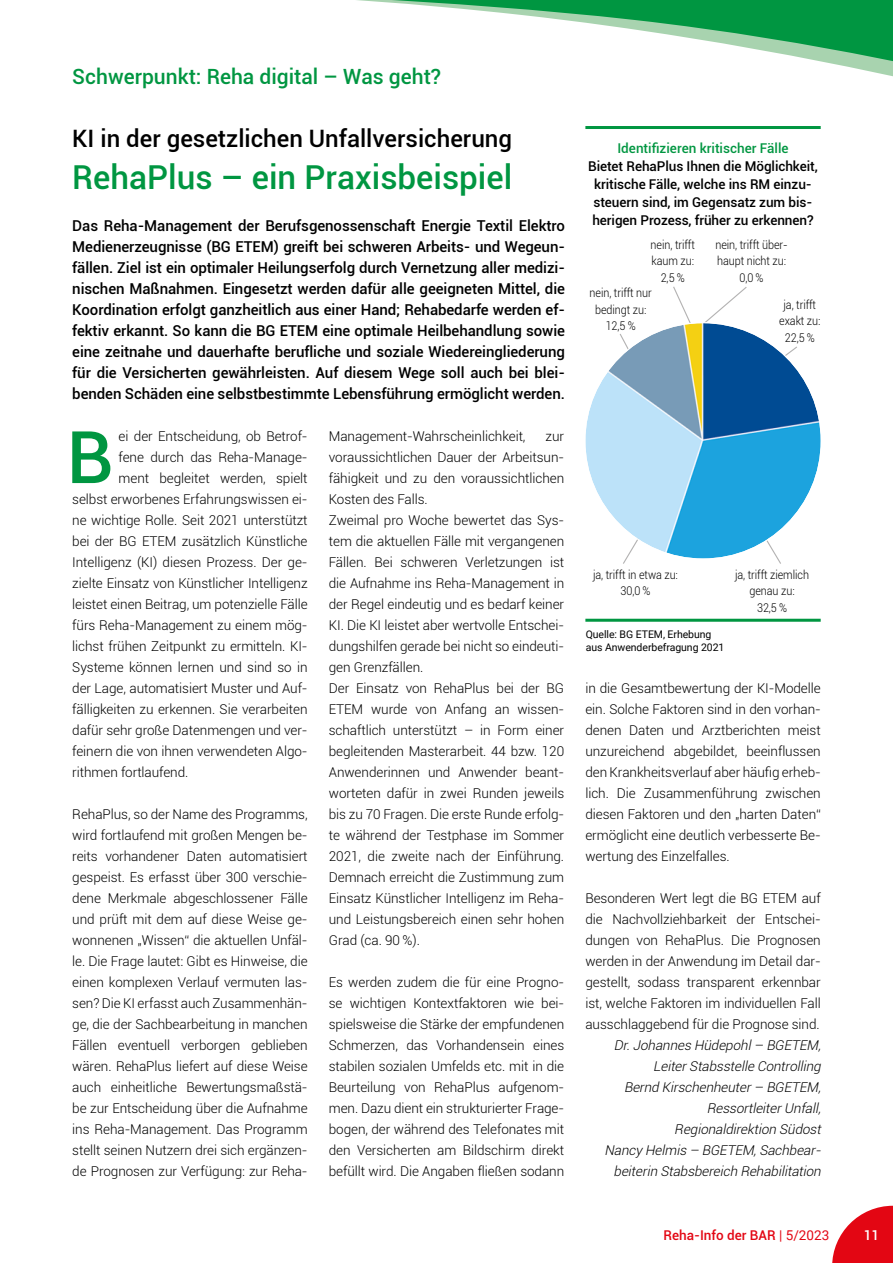
<style>
.page{position:relative;width:893px;height:1263px;background:#fff}
.page>*{position:absolute;margin:0;border:0;box-sizing:border-box;transform-origin:0 0}
.Initial_Body{font:500 72.6px "Roboto";color:#009641}
.Headline{font:500 33px "Roboto";color:#009641}
.Subhead{font:500 24px "Roboto";color:#000}
.Rubrikentitel{font:500 21px "Roboto";color:#009641}
.Vorspann{font:500 15px/21px "Roboto";letter-spacing:-.005em;color:#000;text-align:justify}
.Fließtext_9_pt_Block{font:300 13.5px/21px "Roboto";letter-spacing:-.005em;color:#000;text-align:justify}
.Initial_Body-2{font:300 13.5px "Roboto";letter-spacing:-.005em;color:#000}
.Fließtext_9_pt_Block-2{font:italic 300 13.5px/21px "Roboto";color:#000;text-align:right}
.Schaubild_Head_fett{font:500 13.5px/18px "Roboto";letter-spacing:-.005em;color:#000;text-align:center}
.t1{font:500 13.5px "Roboto";color:#e30613}
.t2{font:500 13.5px "Roboto";color:#fff}
.Fließtext_9_pt_Block-3{font:300 12px/16.5px "Roboto";letter-spacing:-.005em;color:#000;text-align:center;scale:.9 1}
.Fußnote{font:10.5px/12.6px "Roboto";letter-spacing:-.005em;color:#000}
.s1{color:#009641}
.s2{font-weight:400}
</style>
<div class="page">
<svg style="left:832px;top:1206px;width:61px;height:57px"></svg>
<svg style="left:785px;top:346px;width:12px;height:10px"></svg>
<svg style="left:673px;top:286px;width:74px;height:37px"></svg>
<svg style="left:357px;top:0;width:536px;height:77px"></svg>
<svg style="left:619px;top:334px;width:10px;height:15px"></svg>
<svg style="left:758px;top:528px;width:24px;height:36px"></svg>
<svg style="left:623px;top:527px;width:18px;height:37px"></svg>
<img style="left:585px;top:323px;width:236px;height:235px;border-radius:118px">
<hr style="left:585px;top:619px;width:236px;height:3px;background:#009641">
<hr style="left:585px;top:126px;width:236px;height:3px;background:#009641">
<h1 class="Rubrikentitel" style="left:72px;top:62px;width:370px">Schwerpunkt: Reha digital – Was geht?</h1>
<h2 class="Subhead" style="left:72px;top:122px;width:441px">KI in der gesetzlichen Unfallversicherung</h2>
<h3 class="Headline" style="left:72px;top:154px;width:441px">RehaPlus – ein Praxisbeispiel</h3>
<p class="Vorspann" style="left:72px;top:215px;width:494px">Das Reha-Management der Berufsgenossenschaft Energie Textil Elektro Medienerzeugnisse (BG ETEM) greift bei schweren Arbeits- und Wegeun&shy;fällen. Ziel ist ein optimaler Heilungserfolg durch Vernetzung aller medizi&shy;nischen Maßnahmen. Eingesetzt werden dafür alle geeigneten Mittel, die Koordination erfolgt ganzheitlich aus einer Hand; Rehabedarfe werden ef&shy;fektiv erkannt. So kann die BG ETEM eine optimale Heilbehandlung sowie eine zeitnahe und dauerhafte berufliche und soziale Wiedereingliederung für die Versicherten gewährleisten. Auf diesem Wege soll auch bei blei&shy;benden Schäden eine selbstbestimmte Lebensführung ermöglicht werden.</p>
<p class="Initial_Body" style="left:67px;top:406px;width:48px">B</p>
<p class="Initial_Body-2" style="left:119px;top:427px;width:190px">ei der Entscheidung, ob Betrof-</p>
<p class="Initial_Body-2" style="left:119px;top:448px;width:190px">fene durch das Reha-Manage-</p>
<p class="Initial_Body-2" style="left:119px;top:469px;width:191px">ment begleitet werden, spielt</p>
<p class="Initial_Body-2" style="left:72px;top:490px;width:237px">selbst erworbenes Erfahrungswissen ei-</p>
<p class="Initial_Body-2" style="left:72px;top:511px;width:237px">ne wichtige Rolle. Seit 2021 unterstützt</p>
<p class="Initial_Body-2" style="left:72px;top:532px;width:237px">bei der BG ETEM zusätzlich Künstliche</p>
<p class="Initial_Body-2" style="left:72px;top:553px;width:237px">Intelligenz (KI) diesen Prozess. Der ge-</p>
<p class="Initial_Body-2" style="left:72px;top:574px;width:237px">zielte Einsatz von Künstlicher Intelligenz</p>
<p class="Initial_Body-2" style="left:72px;top:595px;width:237px">leistet einen Beitrag, um potenzielle Fälle</p>
<p class="Initial_Body-2" style="left:72px;top:616px;width:237px">fürs Reha-Management zu einem mög-</p>
<p class="Initial_Body-2" style="left:72px;top:637px;width:237px">lichst frühen Zeitpunkt zu ermitteln. KI-</p>
<p class="Initial_Body-2" style="left:72px;top:658px;width:237px">Systeme können lernen und sind so in</p>
<p class="Initial_Body-2" style="left:72px;top:679px;width:237px">der Lage, automatisiert Muster und Auf-</p>
<p class="Initial_Body-2" style="left:72px;top:700px;width:237px">fälligkeiten zu erkennen. Sie verarbeiten</p>
<p class="Initial_Body-2" style="left:72px;top:721px;width:237px">dafür sehr große Datenmengen und ver-</p>
<p class="Initial_Body-2" style="left:72px;top:742px;width:237px">feinern die von ihnen verwendeten Algo-</p>
<p class="Initial_Body-2" style="left:72px;top:763px;width:118px">rithmen fortlaufend.</p>
<p class="Fließtext_9_pt_Block" style="left:72px;top:803px;width:237px">RehaPlus, so der Name des Programms, wird fortlaufend mit großen Mengen be&shy;reits vorhandener Daten automatisiert gespeist. Es erfasst über 300 verschie&shy;dene Merkmale abgeschlossener Fälle und prüft mit dem auf diese Weise ge&shy;wonnenen „Wissen“ die aktuellen Unfäl&shy;le. Die Frage lautet: Gibt es Hinweise, die einen komplexen Verlauf vermuten las&shy;sen? Die KI erfasst auch Zusammenhän&shy;ge, die der Sachbearbeitung in manchen Fällen eventuell verborgen geblieben wären. RehaPlus liefert auf diese Weise auch einheitliche Bewertungsmaßstä&shy;be zur Entscheidung über die Aufnahme ins Reha-Management. Das Programm stellt seinen Nutzern drei sich ergänzen&shy;de Prognosen zur Verfügung: zur Reha-</p>
<p class="Fließtext_9_pt_Block" style="left:329px;top:425px;width:198px">Management-Wahrscheinlichkeit,</p>
<p class="Fließtext_9_pt_Block" style="left:329px;top:425px;width:237px;text-indent:217px">zur voraussichtlichen Dauer der Arbeitsun&shy;fähigkeit und zu den voraussichtlichen Kosten des Falls.</p>
<p class="Fließtext_9_pt_Block" style="left:329px;top:509px;width:237px">Zweimal pro Woche bewertet das Sys&shy;tem die aktuellen Fälle mit vergangenen Fällen. Bei schweren Verletzungen ist die Aufnahme ins Reha-Management in der Regel eindeutig und es bedarf keiner KI. Die KI leistet aber wertvolle Entschei&shy;dungshilfen gerade bei nicht so eindeuti&shy;gen Grenzfällen.</p>
<p class="Fließtext_9_pt_Block" style="left:329px;top:677px;width:237px">Der Einsatz von RehaPlus bei der BG ETEM wurde von Anfang an wissen&shy;schaftlich unterstützt – in Form einer begleitenden Masterarbeit. 44 bzw. 120<br>Anwenderinnen und Anwender beant&shy;worteten dafür in zwei Runden jeweils bis zu 70 Fragen. Die erste Runde erfolg&shy;te während der Testphase im Sommer 2021, die zweite nach der Einführung.<br>Demnach erreicht die Zustimmung zum Einsatz Künstlicher Intelligenz im Reha&shy;und Leistungsbereich einen sehr hohen Grad (ca. 90 %).</p>
<p class="Fließtext_9_pt_Block" style="left:329px;top:971px;width:237px">Es werden zudem die für eine Progno&shy;se wichtigen Kontextfaktoren wie bei&shy;spielsweise die Stärke der empfundenen Schmerzen, das Vorhandensein eines stabilen sozialen Umfelds etc. mit in die Beurteilung von RehaPlus aufgenom&shy;men. Dazu dient ein strukturierter Frage&shy;bogen, der während des Telefonates mit den Versicherten am Bildschirm direkt befüllt wird. Die Angaben fließen sodann</p>
<p class="Schaubild_Head_fett" style="left:588px;top:138px;width:231px"><span class="s1">Identifizieren kritischer Fälle<br></span>Bietet RehaPlus Ihnen die Möglichkeit, kritische Fälle, welche ins RM einzu&shy;steuern sind, im Gegensatz zum bis&shy;herigen Prozess, früher zu erkennen?</p>
<p class="Fließtext_9_pt_Block-3" style="left:651px;top:236px;width:51px">nein, trifft kaum zu:<br>2,5 %</p>
<p class="Fließtext_9_pt_Block-3" style="left:715px;top:236px;width:82px">nein, trifft über&shy;haupt nicht zu:<br>0,0 %</p>
<p class="Fließtext_9_pt_Block-3" style="left:590px;top:284px;width:71px">nein, trifft nur bedingt zu:<br>12,5 %</p>
<p class="Fließtext_9_pt_Block-3" style="left:779px;top:296px;width:47px">ja, trifft exakt zu:</p>
<p class="Fließtext_9_pt_Block-3" style="left:785px;top:329px;width:35px">22,5 %</p>
<p class="Fließtext_9_pt_Block-3" style="left:593px;top:566px;width:96px">ja, trifft in etwa zu:<br>30,0 %</p>
<p class="Fließtext_9_pt_Block-3" style="left:735px;top:566px;width:84px">ja, trifft ziemlich genau zu:</p>
<p class="Fließtext_9_pt_Block-3" style="left:757px;top:599px;width:35px">32,5 %</p>
<p class="Fußnote" style="left:586px;top:628px;width:140px">Quelle: BG ETEM, Erhebung aus Anwenderbefragung 2021</p>
<p class="Fließtext_9_pt_Block" style="left:585px;top:677px;width:237px">in die Gesamtbewertung der KI-Modelle ein. Solche Faktoren sind in den vorhan&shy;denen Daten und Arztberichten meist unzureichend abgebildet, beeinflussen den Krankheitsverlauf aber häufig erheb&shy;lich. Die Zusammenführung zwischen diesen Faktoren und den „harten Daten“ ermöglicht eine deutlich verbesserte Be&shy;wertung des Einzelfalles.</p>
<p class="Fließtext_9_pt_Block" style="left:585px;top:887px;width:237px">Besonderen Wert legt die BG ETEM auf die Nachvollziehbarkeit der Entschei&shy;dungen von RehaPlus. Die Prognosen werden in der Anwendung im Detail dar&shy;gestellt, sodass transparent erkennbar ist, welche Faktoren im individuellen Fall ausschlaggebend für die Prognose sind.</p>
<p class="Fließtext_9_pt_Block-2" style="left:614px;top:1034px;width:212px">Dr.Johannes Hüdepohl– BGETEM,<br>LeiterStabsstelle Controlling</p>
<p class="Fließtext_9_pt_Block-2" style="left:624px;top:1076px;width:202px">Bernd Kirschenheuter– BGETEM,<br>RessortleiterUnfall,<br>Regionaldirektion Südost</p>
<p class="Fließtext_9_pt_Block-2" style="left:614px;top:1139px;width:212px;text-align:left;text-indent:-9px">NancyHelmis – BGETEM,Sachbear&shy;beiterin Stabsbereich Rehabilitation</p>
<p class="t1" style="left:663px;top:1225px;width:167px">Reha-Info der BAR <span class="s2">| 5/2023</span></p>
<p class="t2" style="left:864px;top:1225px;width:17px">11</p>
</div>
